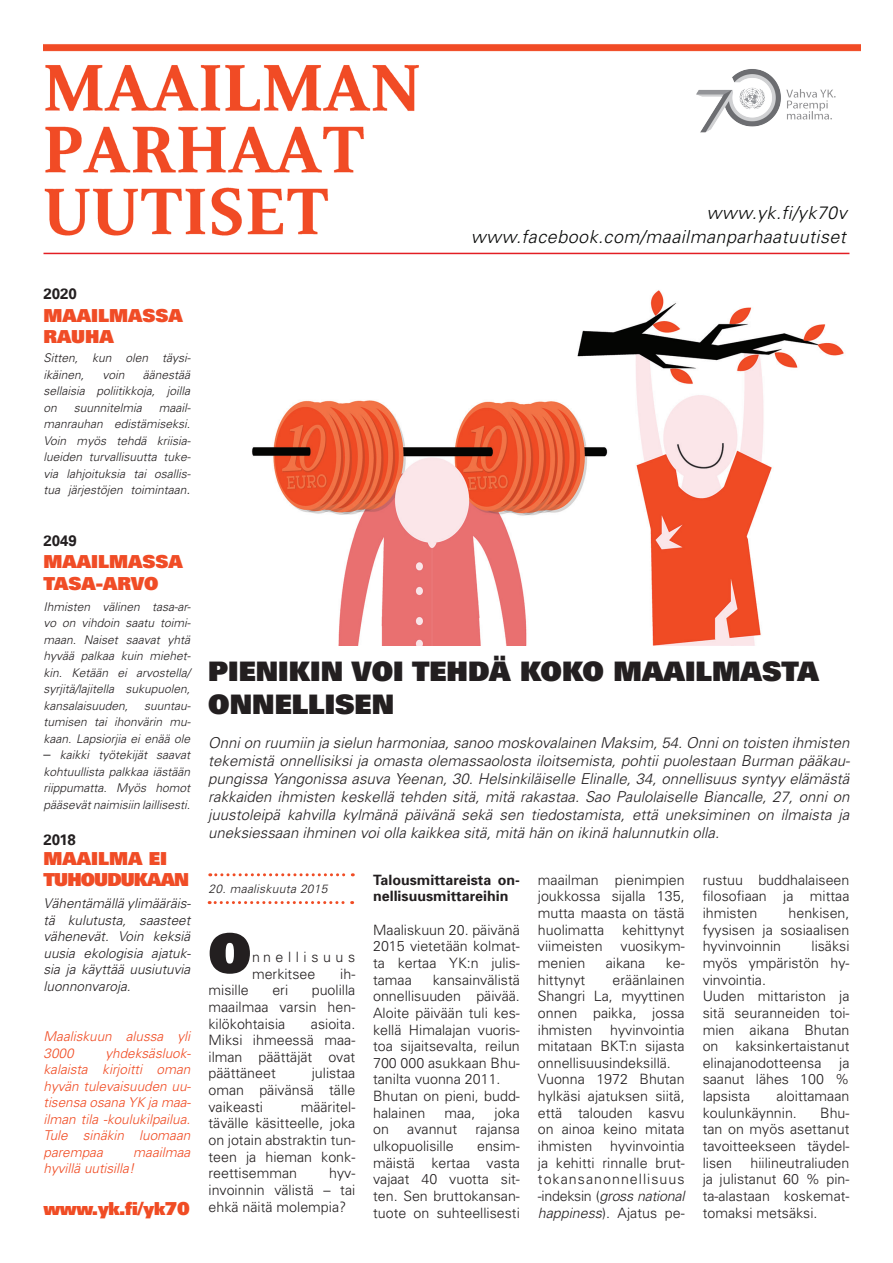
<style>
.page{position:relative;width:893px;height:1263px;background:#fff}
.page>*{position:absolute;margin:0;border:0;box-sizing:border-box;transform-origin:0 0}
.t1{font:54px "Univers Com 85 X Black";color:#231f20}
.t2{font:27px "Univers Com 85 X Black";color:#231f20}
.t3{font:italic 300 18px "Univers";letter-spacing:.025em;color:#090a09}
.t4{font:18px/21.6px "Univers Com 85 X Black";color:#f04c26}
.t5{font:18px/21.6px "Univers Com 85 X Black";letter-spacing:-.05em;color:#f04c26}
.t6{font:18px "Univers Com 85 X Black";letter-spacing:-.03em;color:#f04c24}
.t7{font:italic 300 15px/18px "Univers";color:#231f20;text-align:justify}
.t8{font:700 15px "Univers Com 65";color:#231f20}
.t9{font:300 14.25px/16.6px "Univers";color:#231f20;text-align:justify}
.t10{font:700 14.25px/16.6px "Univers";color:#231f20}
.t11{font:300 14.25px/16.6px "Univers";letter-spacing:.22em;color:#231f20}
.t12{font:italic 300 13.5px/16.5px "Univers";color:#f04c24}
.t13{font:italic 300 13.5px/16.5px "Univers";color:#231f20;text-align:justify}
.t14{font:italic 300 12px/16.5px "Univers";color:#231f20;text-align:justify}
.t15{font:italic 300 12px "Univers";letter-spacing:.025em;color:#231f20}
.s1{font-size:13.5px}
.s2{font-style:normal;font-size:14.25px}
.s3{font-style:italic}
</style>
<div class="page">
<img style="left:44px;top:44px;width:816px;height:192px">
<img style="left:689px;top:48px;width:158px;height:100px">
<hr style="left:44px;top:253px;width:805px;height:1px;background:#e31e24">
<img style="left:252px;top:290px;width:592px;height:355px">
<svg style="left:210px;top:873px;width:143px;height:3px"></svg>
<svg style="left:209px;top:901px;width:144px;height:3px"></svg>
<p class="t3" style="left:706px;top:201px;width:142px">www.yk.fi/yk70v</p>
<p class="t3" style="left:471px;top:226px;width:377px">www.facebook.com/maailmanparhaatuutiset</p>
<p class="t8" style="left:44px;top:285px;width:35px">2020</p>
<p class="t4" style="left:44px;top:304px;width:141px">MAAILMASSA<br>RAUHA</p>
<p class="t14" style="left:44px;top:350px;width:149px">Sitten, kun olen täysi-</p>
<p class="t14" style="left:44px;top:366px;width:42px">ikäinen,</p>
<p class="t14" style="left:103px;top:366px;width:24px">voin</p>
<p class="t14" style="left:44px;top:366px;width:148px;text-indent:99px">äänestää sellaisia poliitikkoja, joilla on</p>
<p class="t14" style="left:44px;top:399px;width:149px;text-indent:115px">maail&shy;manrauhan edistämiseksi.<br>Voin myös tehdä kriisia-</p>
<p class="t14" style="left:44px;top:449px;width:149px">lueiden turvallisuutta tuke&shy;via lahjoituksia tai osallis&shy;tua järjestöjen toimintaan<span class="s1">.</span></p>
<p class="t14" style="left:74px;top:399px;width:70px">suunnitelmia</p>
<p class="t8" style="left:44px;top:532px;width:35px">2049</p>
<p class="t4" style="left:44px;top:550px;width:141px">MAAILMASSA</p>
<p class="t4" style="left:44px;top:572px;width:117px">TASA-ARVO</p>
<p class="t14" style="left:44px;top:598px;width:149px">Ihmisten välinen tasa-ar&shy;vo on vihdoin saatu toimi&shy;maan. Naiset saavat yhtä hyvää palkaa kuin miehet&shy;kin. Ketään ei arvostella/ syrjitä/lajitella sukupuolen, kansalaisuuden,</p>
<p class="t14" style="left:44px;top:697px;width:149px;text-indent:101px">suuntau&shy;tumisen tai ihonvärin mu&shy;kaan. Lapsiorjia ei enää ole</p>
<p class="t14" style="left:44px;top:747px;width:148px"><span class="s2">–</span> kaikki työtekijät saavat kohtuullista palkkaa iästään riippumatta. Myös homot pääsevät naimisiin laillisesti.</p>
<p class="t8" style="left:44px;top:830px;width:34px">2018</p>
<p class="t5" style="left:44px;top:847px;width:147px">MAAILMA EI<br>TUHOUDUKAAN</p>
<p class="t13" style="left:44px;top:895px;width:149px">Vähentämällä ylimääräis-</p>
<p class="t13" style="left:44px;top:912px;width:149px">tä kulutusta, saasteet vähenevät. Voin keksiä uusia ekologisia ajatuk&shy;sia ja käyttää uusiutuvia luonnonvaroja.</p>
<p class="t12" style="left:44px;top:1028px;width:148px">Maaliskuun alussa yli<br>3000</p>
<p class="t12" style="left:44px;top:1045px;width:149px;text-align:justify;text-indent:62px">yhdeksäsluok&shy;kalaista kirjoitti oman hyvän tulevaisuuden uu&shy;tisensa osana YK ja maa&shy;ilman tila -koulukilpailua.</p>
<p class="t12" style="left:44px;top:1127px;width:148px">Tule sinäkin luomaan parempaa</p>
<p class="t12" style="left:133px;top:1144px;width:58px">maailmaa</p>
<p class="t12" style="left:44px;top:1160px;width:92px">hyvillä uutisilla!</p>
<p class="t6" style="left:44px;top:1197px;width:148px">www.yk.fi/yk70</p>
<p class="t2" style="left:208px;top:654px;width:612px">PIENIKIN VOI TEHDÄ KOKO MAAILMASTA</p>
<p class="t2" style="left:208px;top:686px;width:187px">ONNELLISEN</p>
<p class="t7" style="left:208px;top:734px;width:643px">Onni on ruumiin ja sielun harmoniaa, sanoo moskovalainen Maksim, 54. Onni on toisten ihmisten tekemistä onnellisiksi ja omasta olemassaolosta iloitsemista, pohtii puolestaan Burman pääkau&shy;pungissa Yangonissa asuva Yeenan, 30. Helsinkiläiselle Elinalle, 34, onnellisuus syntyy elämästä rakkaiden ihmisten keskellä tehden sitä, mitä rakastaa. Sao Paulolaiselle Biancalle, 27, onni on juustoleipä kahvilla kylmänä päivänä sekä sen tiedostamista, että uneksiminen on ilmaista ja</p>
<p class="t7" style="left:208px;top:824px;width:512px">uneksiessaan ihminen voi olla kaikkea sitä, mitä hän on ikinä halunnutkin olla.</p>
<p class="t15" style="left:208px;top:881px;width:121px">20. maaliskuuta 2015</p>
<p class="t1" style="left:208px;top:918px;width:44px">O</p>
<p class="t11" style="left:252px;top:948px;width:105px">nnellisuus merkitsee</p>
<p class="t9" style="left:340px;top:965px;width:17px">ih-</p>
<p class="t9" style="left:208px;top:982px;width:42px">misille</p>
<p class="t9" style="left:272px;top:982px;width:17px">eri</p>
<p class="t9" style="left:208px;top:982px;width:148px;text-indent:103px">puolilla maailmaa varsin hen&shy;kilökohtaisia</p>
<p class="t9" style="left:208px;top:1015px;width:148px;text-indent:102px">asioita.<br>Miksi ihmeessä maa&shy;ilman päättäjät ovat päättäneet</p>
<p class="t9" style="left:208px;top:1065px;width:148px;text-indent:103px">julistaa oman päivänsä tälle vaikeasti</p>
<p class="t9" style="left:208px;top:1098px;width:148px;text-indent:92px">määritel&shy;tävälle käsitteelle, joka on jotain abstraktin tun&shy;teen ja hieman konk&shy;reettisemman</p>
<p class="t9" style="left:208px;top:1165px;width:148px;text-indent:121px">hyv&shy;invoinnin välistä – tai ehkä näitä molempia?</p>
<p class="t10" style="left:373px;top:871px;width:148px">Talousmittareista on&shy;nellisuusmittareihin</p>
<p class="t9" style="left:373px;top:921px;width:148px">Maaliskuun 20. päivänä 2015 vietetään kolmat&shy;ta kertaa YK:n julis&shy;tamaa</p>
<p class="t9" style="left:373px;top:971px;width:148px;text-indent:60px">kansainvälistä onnellisuuden päivää.<br>Aloite päivään tuli kes&shy;kellä Himalajan vuoris&shy;toa sijaitsevalta, reilun 700 000 asukkaan Bhu&shy;tanilta vuonna 2011.</p>
<p class="t9" style="left:373px;top:1088px;width:148px">Bhutan on pieni, budd-</p>
<p class="t9" style="left:373px;top:1104px;width:54px">halainen</p>
<p class="t9" style="left:444px;top:1104px;width:32px">maa,</p>
<p class="t9" style="left:495px;top:1104px;width:27px">joka</p>
<p class="t9" style="left:373px;top:1121px;width:17px">on</p>
<p class="t9" style="left:407px;top:1121px;width:51px">avannut</p>
<p class="t9" style="left:476px;top:1121px;width:46px">rajansa</p>
<p class="t9" style="left:373px;top:1138px;width:82px">ulkopuolisille</p>
<p class="t9" style="left:373px;top:1138px;width:148px;text-indent:104px">ensim&shy;mäistä kertaa vasta vajaat 40 vuotta sit&shy;ten. Sen bruttokansan-</p>
<p class="t9" style="left:373px;top:1204px;width:148px">tuote on suhteellisesti</p>
<p class="t9" style="left:538px;top:871px;width:148px">maailman pienimpien joukkossa sijalla 135, mutta maasta on tästä huolimatta kehittynyt viimeisten vuosikym-</p>
<p class="t9" style="left:538px;top:954px;width:49px">menien</p>
<p class="t9" style="left:606px;top:954px;width:41px">aikana</p>
<p class="t9" style="left:666px;top:954px;width:21px">ke-</p>
<p class="t9" style="left:538px;top:971px;width:49px">hittynyt</p>
<p class="t9" style="left:538px;top:971px;width:148px;text-indent:75px">eräänlainen Shangri La, myyttinen onnen paikka, jossa ihmisten hyvinvointia mitataan BKT:n sijasta onnellisuusindeksillä.</p>
<p class="t9" style="left:538px;top:1071px;width:148px">Vuonna 1972 Bhutan hylkäsi ajatuksen siitä, että talouden kasvu on ainoa keino mitata ihmisten hyvinvointia ja kehitti rinnalle brut&shy;tokansanonnellisuus -indeksin (<span class="s3">gross national happiness</span>). Ajatus pe-</p>
<p class="t9" style="left:703px;top:871px;width:148px">rustuu buddhalaiseen filosofiaan ja mittaa ihmisten</p>
<p class="t9" style="left:703px;top:904px;width:148px;text-indent:86px">henkisen, fyysisen ja sosiaalisen hyvinvoinnin</p>
<p class="t9" style="left:703px;top:938px;width:148px;text-align:right">lisäksi<br>myös ympäristön hy-</p>
<p class="t9" style="left:703px;top:971px;width:65px">vinvointia.</p>
<p class="t9" style="left:703px;top:988px;width:148px">Uuden mittariston ja sitä seuranneiden toi&shy;mien aikana Bhutan on kaksinkertaistanut elinajanodotteensa ja saanut lähes 100 % lapsista</p>
<p class="t9" style="left:703px;top:1088px;width:148px;text-indent:74px">aloittamaan koulunkäynnin.</p>
<p class="t9" style="left:703px;top:1104px;width:148px;text-indent:117px">Bhu&shy;tan on myös asettanut tavoitteekseen täydel&shy;lisen</p>
<p class="t9" style="left:703px;top:1154px;width:148px;text-indent:48px">hiilineutraliuden ja julistanut 60 % pin&shy;ta-alastaan koskemat&shy;tomaksi metsäksi.</p>
</div>
